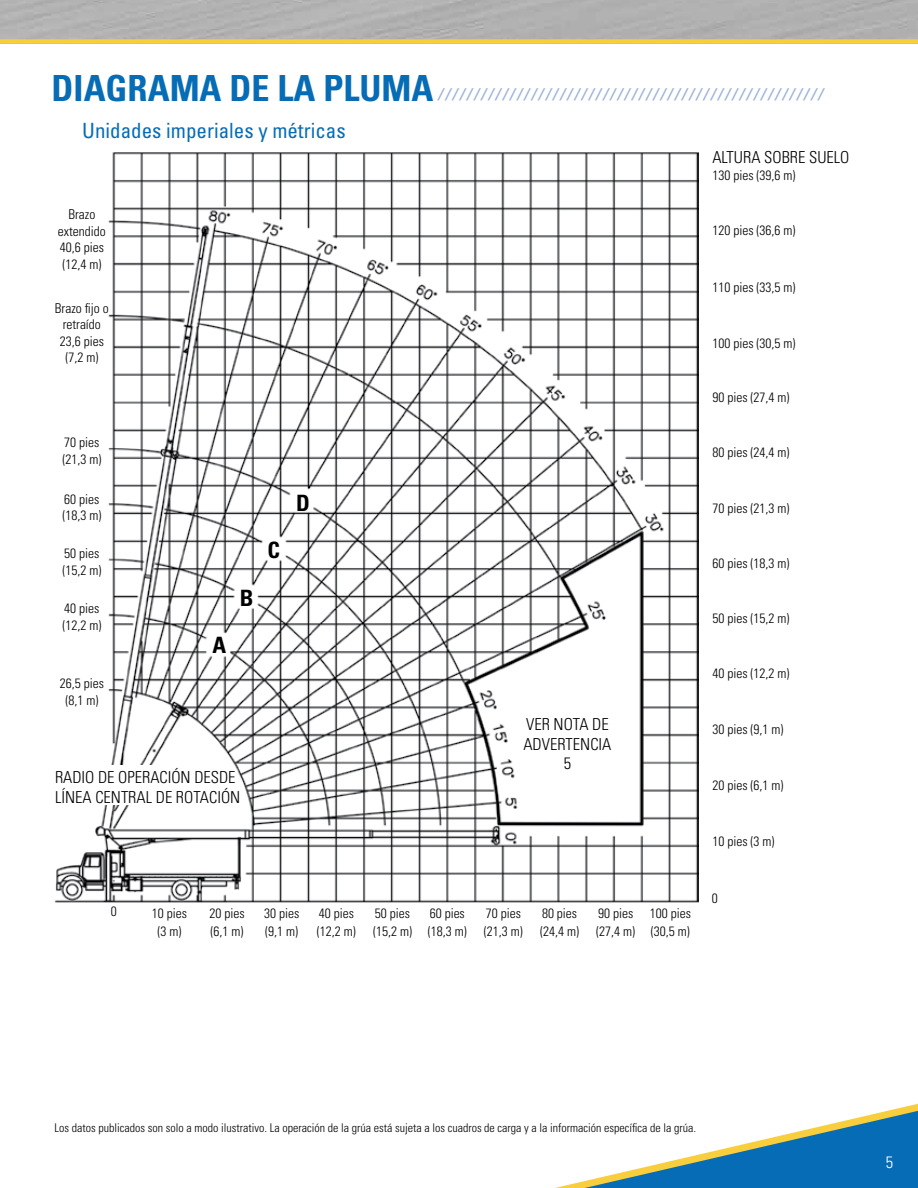
<style>
.page{position:relative;width:918px;height:1188px;background:#fff}
.page>*{position:absolute;margin:0;border:0;box-sizing:border-box;transform-origin:0 0}
.t1{font:700 condensed 36px "Univers LT Std";color:#066cb6}
.t2{font:700 condensed 22.5px "Univers";color:#000}
.t3{font:condensed 21px "Univers";color:#066cb6}
.t4{font:300 condensed 16.5px/19.5px "Univers";color:#000;text-align:center}
.t5{font:300 condensed 16.5px "Univers LT Std";color:#fff}
.t6{font:italic 700 condensed 15px "Univers";color:#9cb1db}
.t7{font:300 condensed 13.5px/16.5px "Univers";color:#000}
.t8{font:300 condensed 12px "Univers";color:#000}
</style>
<div class="page">
<svg style="left:555px;top:1103px;width:363px;height:85px"></svg>
<div style="left:0;top:39px;width:918px;height:5px;background:#f8ce3d"></div>
<img style="left:55px;top:152px;width:644px;height:751px">
<div style="left:52px;top:765px;width:127px;height:40px;background:#fff"></div>
<h1 class="t1" style="left:52px;top:66px;width:383px">DIAGRAMA DE LA PLUMA</h1>
<p class="t6" style="left:438px;top:84px;width:386px">//////////////////////////////////////////////////////</p>
<h3 class="t3" style="left:82px;top:118px;width:265px">Unidades imperiales y métricas</h3>
<p class="t7" style="left:58px;top:206px;width:49px;text-align:center">Brazo extendido<br>40,6 pies (12,4 m)</p>
<p class="t7" style="left:55px;top:300px;width:55px;text-align:center">Brazo fijo o retraído<br>23,6 pies (7,2 m)</p>
<p class="t7" style="left:62px;top:434px;width:40px">70 pies (21,3 m)</p>
<p class="t7" style="left:62px;top:491px;width:40px">60 pies (18,3 m)</p>
<p class="t7" style="left:62px;top:545px;width:40px">50 pies (15,2 m)</p>
<p class="t7" style="left:62px;top:600px;width:40px">40 pies (12,2 m)</p>
<p class="t7" style="left:60px;top:675px;width:46px;text-align:center">26,5 pies (8,1 m)</p>
<h2 class="t2" style="left:212px;top:631px;width:15px">A</h2>
<h2 class="t2" style="left:240px;top:585px;width:15px">B</h2>
<h2 class="t2" style="left:268px;top:536px;width:14px">C</h2>
<h2 class="t2" style="left:296px;top:489px;width:15px">D</h2>
<p class="t4" style="left:55px;top:768px;width:187px;text-align:left">RADIO DE OPERACIÓN DESDE<br>LÍNEA CENTRAL DE ROTACIÓN</p>
<p class="t4" style="left:523px;top:715px;width:89px">VER NOTA DE<br>ADVERTENCIA<br>5</p>
<p class="t7" style="left:111px;top:903px;width:7px">0</p>
<p class="t7" style="left:152px;top:904px;width:37px;line-height:18px;text-align:center">10 pies (3 m)</p>
<p class="t7" style="left:209px;top:904px;width:37px;line-height:18px">20 pies (6,1 m)</p>
<p class="t7" style="left:264px;top:904px;width:37px;line-height:18px">30 pies (9,1 m)</p>
<p class="t7" style="left:317px;top:904px;width:40px;line-height:18px">40 pies (12,2 m)</p>
<p class="t7" style="left:373px;top:904px;width:40px;line-height:18px">50 pies (15,2 m)</p>
<p class="t7" style="left:428px;top:904px;width:40px;line-height:18px">60 pies (18,3 m)</p>
<p class="t7" style="left:484px;top:904px;width:40px;line-height:18px">70 pies (21,3 m)</p>
<p class="t7" style="left:540px;top:904px;width:40px;line-height:18px">80 pies (24,4 m)</p>
<p class="t7" style="left:596px;top:904px;width:40px;line-height:18px">90 pies (27,4 m)</p>
<p class="t7" style="left:650px;top:904px;width:43px;line-height:18px">100 pies (30,5 m)</p>
<p class="t4" style="left:712px;top:148px;width:139px">ALTURA SOBRE SUELO</p>
<p class="t7" style="left:712px;top:167px;width:85px">130 pies (39,6 m)</p>
<p class="t7" style="left:712px;top:222px;width:85px">120 pies (36,6 m)</p>
<p class="t7" style="left:712px;top:279px;width:85px">110 pies (33,5 m)</p>
<p class="t7" style="left:712px;top:335px;width:85px">100 pies (30,5 m)</p>
<p class="t7" style="left:712px;top:389px;width:79px">90 pies (27,4 m)</p>
<p class="t7" style="left:712px;top:444px;width:79px">80 pies (24,4 m)</p>
<p class="t7" style="left:712px;top:500px;width:79px">70 pies (21,3 m)</p>
<p class="t7" style="left:712px;top:555px;width:79px">60 pies (18,3 m)</p>
<p class="t7" style="left:712px;top:610px;width:79px">50 pies (15,2 m)</p>
<p class="t7" style="left:712px;top:665px;width:79px">40 pies (12,2 m)</p>
<p class="t7" style="left:712px;top:721px;width:73px">30 pies (9,1 m)</p>
<p class="t7" style="left:712px;top:777px;width:73px">20 pies (6,1 m)</p>
<p class="t7" style="left:712px;top:833px;width:64px">10 pies (3 m)</p>
<p class="t7" style="left:712px;top:890px;width:7px">0</p>
<p class="t8" style="left:55px;top:1121px;width:643px">Los datos publicados son solo a modo ilustrativo. La operación de la grúa está sujeta a los cuadros de carga y a la información específica de la grúa.</p>
<p class="t5" style="left:886px;top:1152px;width:9px">5</p>
</div>
